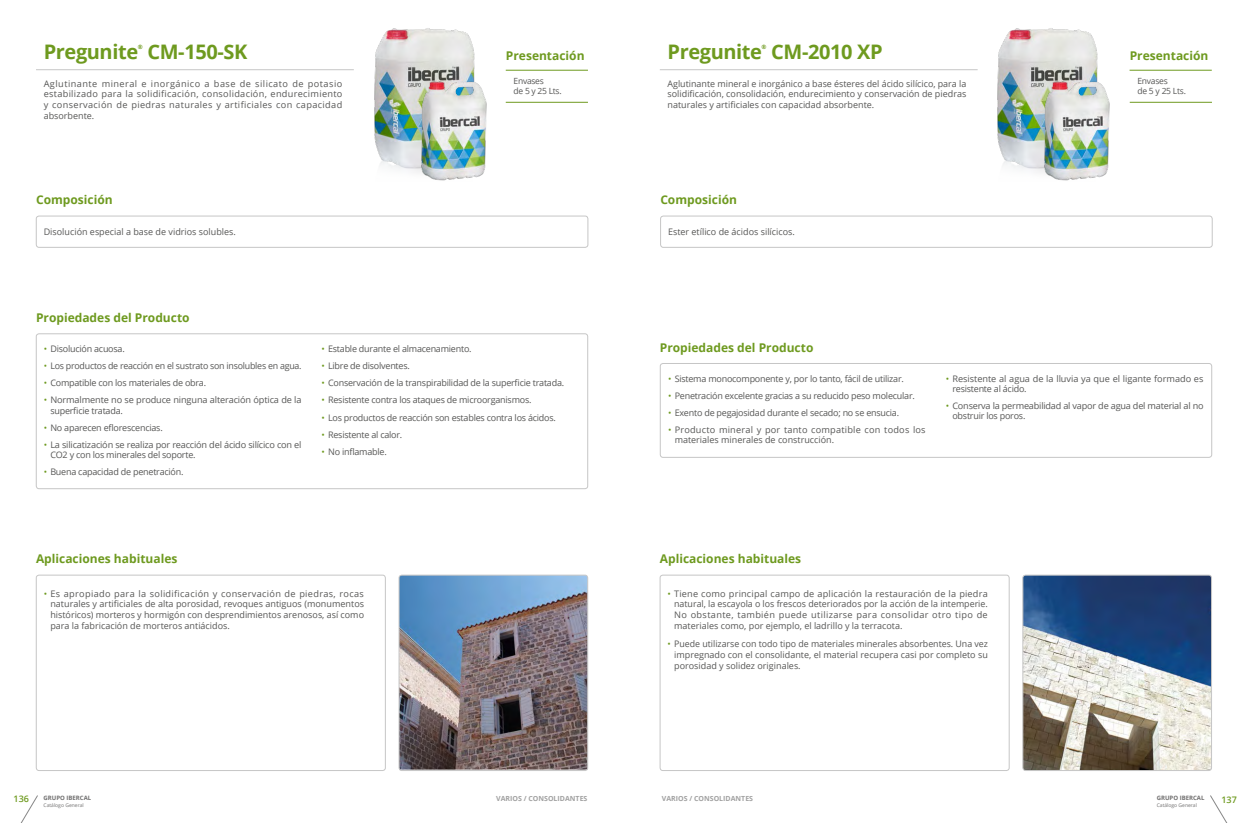
<style>
.page{position:relative;width:1248px;height:823px;background:#fff}
.page>*{position:absolute;margin:0;border:0;box-sizing:border-box;transform-origin:0 0}
.t1{font:700 20px "Open Sans";letter-spacing:-.02em;color:#6e9a1f}
.t2{font:700 12px "Open Sans";color:#6e9a1f}
.t3{font:9px/10.8px "Open Sans";letter-spacing:-.025em;color:#575756;text-align:justify}
.t4{font:9px/10px "Open Sans";letter-spacing:.02em;color:#575756}
.t5{font:9px "Open Sans";color:#575756}
.t6{font:9px/10px "Open Sans";letter-spacing:-.005em;color:#575756}
.t7{font:600 9px "Open Sans";color:#6e9a1f}
.t8{font:8.5px/10.2px "Open Sans";letter-spacing:-.03em;color:#575756}
.t9{font:700 7px "Open Sans";color:#a1a1a1}
.t10{font:700 6px "Open Sans";color:#706f6f}
.t11{font:700 6px "Open Sans";color:#6e9a1f}
.t12{font:5px "Open Sans";color:#706f6f}
.s1{color:#6e9a1f}
</style>
<div class="page">
<div style="left:36px;top:574px;width:349px;height:196px;border:1px solid #c6c6c6;border-radius:3px"></div>
<div style="left:659px;top:574px;width:350px;height:196px;border:1px solid #c6c6c6;border-radius:3px"></div>
<div style="left:36px;top:333px;width:552px;height:155px;border:1px solid #c6c6c6;border-radius:3px"></div>
<img style="left:401px;top:576px;width:185px;height:192px">
<div style="left:399px;top:574px;width:189px;height:196px;border:1px solid #c6c6c6;border-radius:3px"></div>
<img style="left:1024px;top:576px;width:187px;height:194px">
<div style="left:1022px;top:574px;width:189px;height:196px;border:1px solid #c6c6c6;border-radius:3px"></div>
<hr style="left:505px;top:70px;width:83px;height:1px;background:#6e9a1f">
<hr style="left:1129px;top:70px;width:82px;height:1px;background:#6e9a1f">
<hr style="left:659px;top:69px;width:318px;height:1px;background:#c6c6c6">
<div style="left:36px;top:216px;width:552px;height:31px;border:1px solid #c6c6c6;border-radius:3px"></div>
<div style="left:660px;top:216px;width:552px;height:31px;border:1px solid #c6c6c6;border-radius:3px"></div>
<hr style="left:36px;top:69px;width:318px;height:1px;background:#c6c6c6">
<hr style="left:505px;top:102px;width:83px;height:1px;background:#6e9a1f">
<hr style="left:1129px;top:102px;width:82px;height:1px;background:#6e9a1f">
<div style="left:660px;top:363px;width:551px;height:94px;border:1px solid #c6c6c6;border-radius:3px"></div>
<img style="left:997px;top:30px;width:15px;height:136px">
<img style="left:1012px;top:28px;width:127px;height:153px">
<img style="left:374px;top:30px;width:15px;height:136px">
<img style="left:389px;top:28px;width:127px;height:153px">
<svg style="left:21px;top:795px;width:17px;height:27px"></svg>
<svg style="left:1210px;top:795px;width:17px;height:27px"></svg>
<h1 class="t1" style="left:44px;top:38px;width:96px">Pregunite</h1>
<p class="t11" style="left:138px;top:43px;width:6px">®</p>
<h1 class="t1" style="left:147px;top:38px;width:101px">CM-150-SK</h1>
<p class="t3" style="left:44px;top:78px;width:300px">Aglutinante mineral e inorgánico a base de silicato de potasio estabilizado para la solidificación, consolidación, endurecimiento y conservación de piedras naturales y artificiales con capacidad absorbente.</p>
<h1 class="t1" style="left:667px;top:38px;width:96px">Pregunite</h1>
<p class="t11" style="left:761px;top:43px;width:6px">®</p>
<h2 class="t2" style="left:506px;top:47px;width:80px">Presentación</h2>
<h1 class="t1" style="left:771px;top:38px;width:113px">CM-2010 XP</h1>
<h2 class="t2" style="left:1129px;top:47px;width:80px">Presentación</h2>
<p class="t3" style="left:667px;top:78px;width:300px">Aglutinante mineral e inorgánico a base ésteres del ácido silícico, para la solidificación, consolidación, endurecimiento y conservación de piedras naturales y artificiales con capacidad absorbente.</p>
<p class="t8" style="left:513px;top:76px;width:50px">Envases<br>de 5 y 25 Lts.</p>
<p class="t8" style="left:1137px;top:76px;width:50px">Envases<br>de 5 y 25 Lts.</p>
<h2 class="t2" style="left:36px;top:191px;width:78px">Composición</h2>
<h2 class="t2" style="left:660px;top:191px;width:78px">Composición</h2>
<p class="t5" style="left:44px;top:225px;width:194px">Disolución especial a base de vidrios solubles.</p>
<p class="t5" style="left:668px;top:225px;width:128px">Ester etílico de ácidos silícicos.</p>
<h2 class="t2" style="left:36px;top:309px;width:155px">Propiedades del Producto</h2>
<p class="t3" style="left:44px;top:343px;width:83px"><span class="s1">•</span> Disolución acuosa.</p>
<p class="t3" style="left:44px;top:360px;width:259px"><span class="s1">•</span> Los productos de reacción en el sustrato son insolubles en agua.</p>
<p class="t3" style="left:44px;top:377px;width:164px"><span class="s1">•</span> Compatible con los materiales de obra.</p>
<p class="t3" style="left:50px;top:395px;width:253px;line-height:10px;text-indent:-7px"><span class="s1">•</span> Normalmente no se produce ninguna alteración óptica de la superficie tratada.</p>
<p class="t3" style="left:44px;top:421px;width:120px"><span class="s1">•</span> No aparecen eflorescencias.</p>
<p class="t3" style="left:50px;top:439px;width:253px;line-height:10px;text-indent:-7px"><span class="s1">•</span> La silicatización se realiza por reacción del ácido silícico con el<br>CO2 y con los minerales del soporte.</p>
<p class="t3" style="left:44px;top:465px;width:141px"><span class="s1">•</span> Buena capacidad de penetración.</p>
<p class="t3" style="left:321px;top:343px;width:152px"><span class="s1">•</span> Estable durante el almacenamiento.</p>
<p class="t3" style="left:321px;top:360px;width:90px"><span class="s1">•</span> Libre de disolventes.</p>
<p class="t3" style="left:321px;top:377px;width:244px"><span class="s1">•</span> Conservación de la transpirabilidad de la superficie tratada.</p>
<p class="t3" style="left:321px;top:394px;width:211px"><span class="s1">•</span> Resistente contra los ataques de microorganismos.</p>
<p class="t3" style="left:321px;top:411px;width:236px"><span class="s1">•</span> Los productos de reacción son estables contra los ácidos.</p>
<p class="t3" style="left:321px;top:428px;width:82px"><span class="s1">•</span> Resistente al calor.</p>
<p class="t3" style="left:321px;top:445px;width:67px"><span class="s1">•</span> No inflamable.</p>
<h2 class="t2" style="left:659px;top:338px;width:155px">Propiedades del Producto</h2>
<p class="t3" style="left:668px;top:373px;width:237px"><span class="s1">•</span> Sistema monocomponente y, por lo tanto, fácil de utilizar.</p>
<p class="t3" style="left:668px;top:390px;width:248px"><span class="s1">•</span> Penetración excelente gracias a su reducido peso molecular.</p>
<p class="t3" style="left:668px;top:407px;width:232px"><span class="s1">•</span> Exento de pegajosidad durante el secado; no se ensucia.</p>
<p class="t4" style="left:674px;top:424px;width:252px;text-indent:-7px"><span class="s1">•</span> Producto mineral y por tanto compatible con todos los materiales minerales de construcción.</p>
<p class="t6" style="left:952px;top:373px;width:252px;text-indent:-7px"><span class="s1">•</span> Resistente al agua de la lluvia ya que el ligante formado es resistente al ácido.</p>
<p class="t3" style="left:952px;top:400px;width:253px;line-height:10px;text-indent:-7px"><span class="s1">•</span> Conserva la permeabilidad al vapor de agua del material al no obstruir los poros.</p>
<h2 class="t2" style="left:36px;top:550px;width:143px">Aplicaciones habituales</h2>
<h2 class="t2" style="left:659px;top:550px;width:143px">Aplicaciones habituales</h2>
<p class="t3" style="left:50px;top:587px;width:315px;text-indent:-7px"><span class="s1">•</span> Es apropiado para la solidificación y conservación de piedras, rocas naturales y artificiales de alta porosidad, revoques antiguos (monumentos históricos) morteros y hormigón con desprendimientos arenosos, así como para la fabricación de morteros antiácidos.</p>
<p class="t3" style="left:674px;top:587px;width:315px;text-indent:-7px"><span class="s1">•</span> Tiene como principal campo de aplicación la restauración de la piedra natural, la escayola o los frescos deteriorados por la acción de la intemperie.<br>No obstante, también puede utilizarse para consolidar otro tipo de materiales como, por ejemplo, el ladrillo y la terracota.</p>
<p class="t3" style="left:674px;top:637px;width:315px;text-indent:-7px"><span class="s1">•</span> Puede utilizarse con todo tipo de materiales minerales absorbentes. Una vez impregnado con el consolidante, el material recupera casi por completo su porosidad y solidez originales.</p>
<p class="t10" style="left:44px;top:793px;width:49px">GRUPO IBERCAL</p>
<p class="t10" style="left:1156px;top:793px;width:49px">GRUPO IBERCAL</p>
<p class="t12" style="left:44px;top:801px;width:42px">Catálogo General</p>
<p class="t12" style="left:1156px;top:801px;width:42px">Catálogo General</p>
<p class="t9" style="left:661px;top:792px;width:93px">VARIOS / CONSOLIDANTES</p>
<p class="t9" style="left:496px;top:792px;width:93px">VARIOS / CONSOLIDANTES</p>
<p class="t7" style="left:14px;top:792px;width:17px">136</p>
<p class="t7" style="left:1221px;top:793px;width:17px">137</p>
</div>
